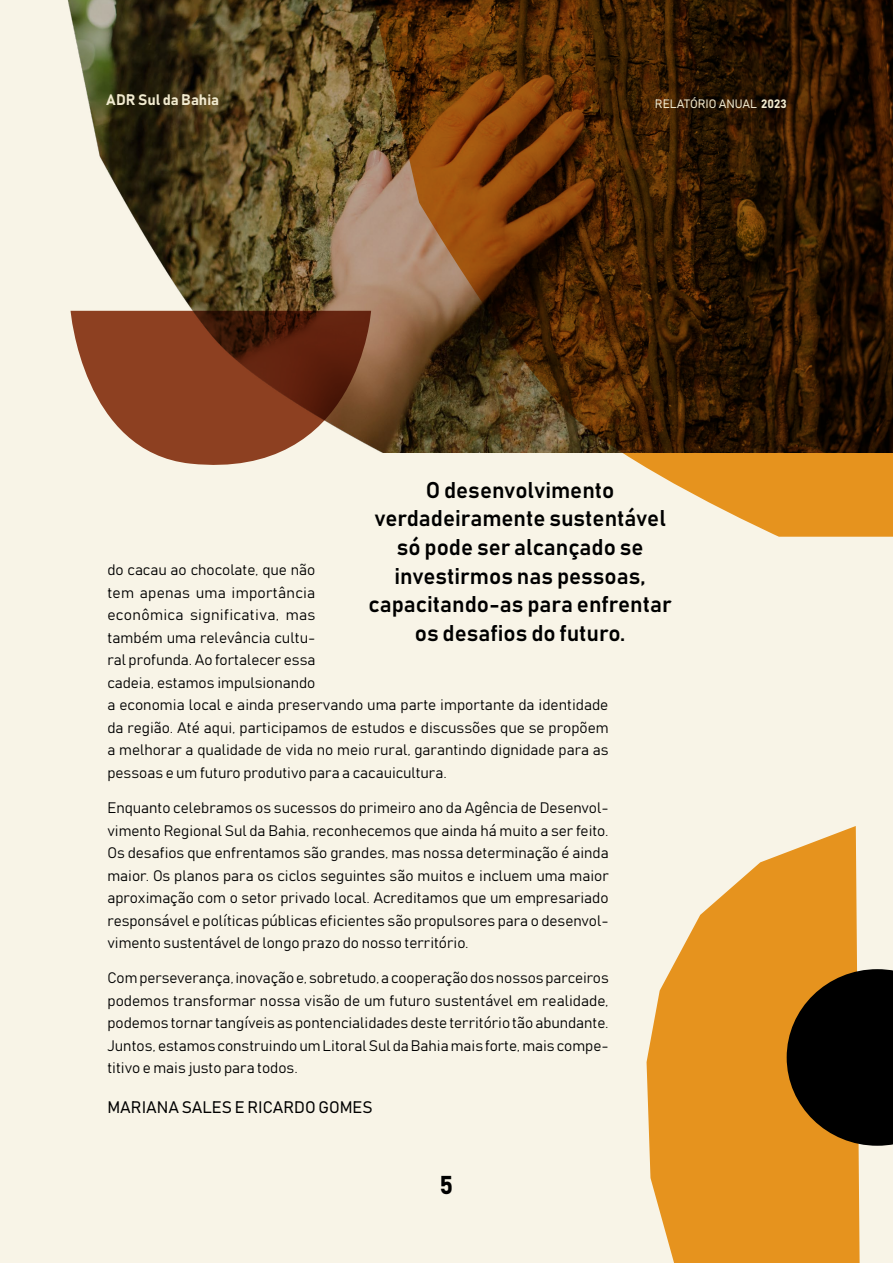
<style>
.page{position:relative;width:893px;height:1263px;background:#f8f4e7}
.page>*{position:absolute;margin:0;border:0;box-sizing:border-box;transform-origin:0 0}
.t1{font:25.5px "Bahnschrift";color:#000}
.t2{font:22.5px/28.5px "Bahnschrift";color:#000;text-align:center}
.t3{font:16.5px "Bahnschrift";color:#000}
.t4{font:15px/22.5px "Bahnschrift";color:#000;text-align:justify}
.t5{font:15px "Bahnschrift";color:#f1eacf}
.t6{font:12px "Bahnschrift";color:#f1eacf}
</style>
<div class="page">
<svg style="left:646px;top:826px;width:214px;height:437px;fill:#e6931e"></svg>
<svg style="left:787px;top:969px;width:106px;height:177px;background:#2b1b06"></svg>
<img style="left:67px;top:0;width:291px;height:314px">
<svg style="left:71px;top:311px;width:287px;height:154px;fill:#8d4021"></svg>
<svg style="left:358px;top:0;width:535px;height:537px;background:#654524"></svg>
<p class="t5" style="left:106px;top:91px;width:114px">ADR Sul da Bahia</p>
<p class="t6" style="left:655px;top:96px;width:133px">RELATÓRIO ANUAL 2023</p>
<h2 class="t2" style="left:369px;top:475px;width:305px">O desenvolvimento verdadeiramente sustentável só pode ser alcançado se investirmos nas pessoas, capacitando-as para enfrentar os desafios do futuro.</h2>
<p class="t4" style="left:107px;top:559px;width:503px;text-align:left">do cacau ao chocolate, que não<br>tem apenas uma importância<br>econômica significativa, mas<br>também uma relevância cultu-<br>ral profunda. Ao fortalecer essa<br>cadeia, estamos impulsionando<br>a economia local e ainda preservando uma parte importante da identidade da região. Até aqui, participamos de estudos e discussões que se propõem a melhorar a qualidade de vida no meio rural, garantindo dignidade para as pessoas e um futuro produtivo para a cacauicultura.</p>
<p class="t4" style="left:107px;top:796px;width:503px">Enquanto celebramos os sucessos do primeiro ano da Agência de Desenvol&shy;vimento Regional Sul da Bahia, reconhecemos que ainda há muito a ser feito.<br>Os desafios que enfrentamos são grandes, mas nossa determinação é ainda maior. Os planos para os ciclos seguintes são muitos e incluem uma maior aproximação com o setor privado local. Acreditamos que um empresariado responsável e políticas públicas eficientes são propulsores para o desenvol&shy;vimento sustentável de longo prazo do nosso território.</p>
<p class="t4" style="left:107px;top:967px;width:503px">Com perseverança, inovação e, sobretudo, a cooperação dos nossos parceiros podemos transformar nossa visão de um futuro sustentável em realidade, podemos tornar tangíveis as pontencialidades deste território tão abundante.<br>Juntos, estamos construindo um Litoral Sul da Bahia mais forte, mais compe&shy;titivo e mais justo para todos.</p>
<p class="t3" style="left:107px;top:1097px;width:267px">MARIANA SALES E RICARDO GOMES</p>
<h1 class="t1" style="left:440px;top:1169px;width:15px">5</h1>
</div>
